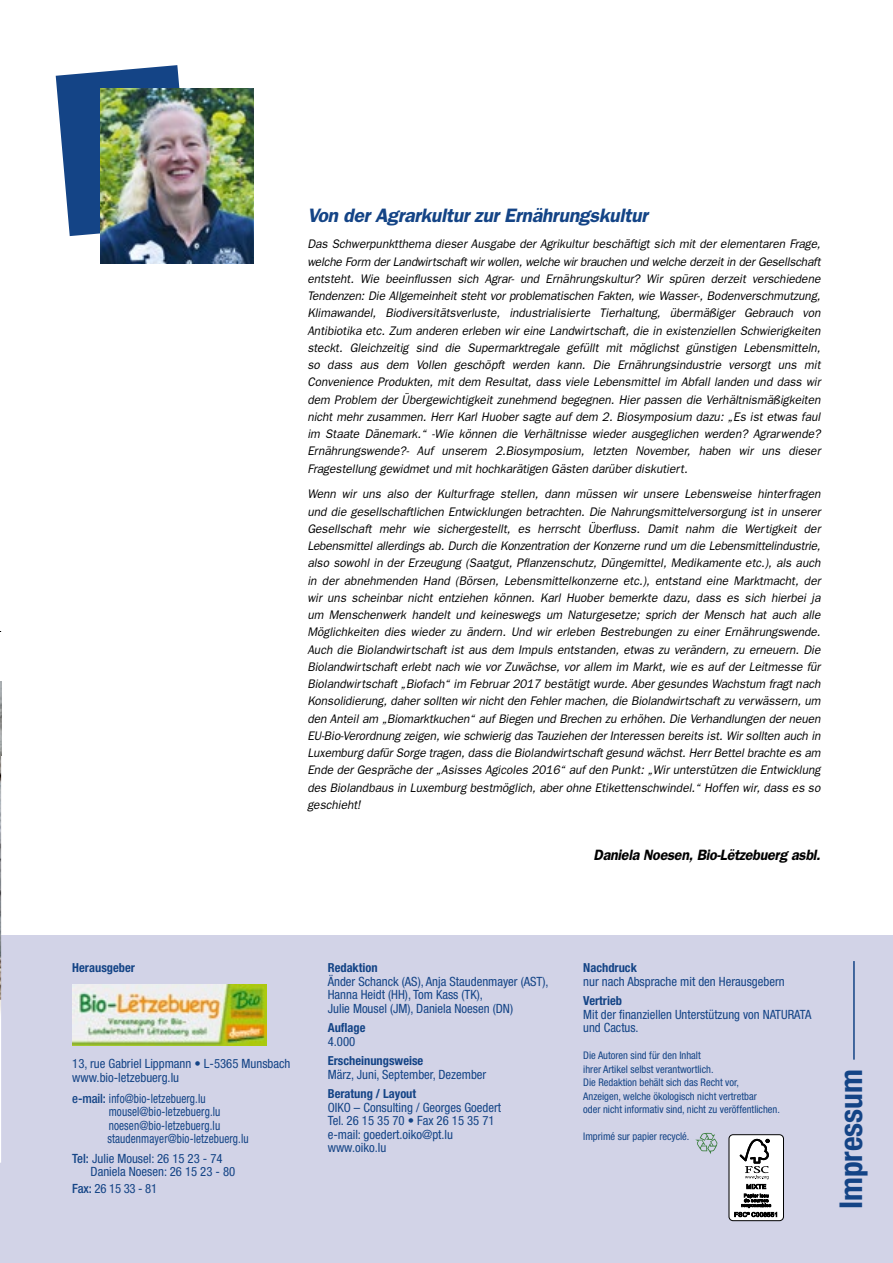
<style>
.page{position:relative;width:893px;height:1263px;background:#fff}
.page>*{position:absolute;margin:0;border:0;box-sizing:border-box;transform-origin:0 0}
.t1{font:700 condensed 31.5px "Helvetica Neue";color:#144486}
.t2{font:italic 600 19.5px "Franklin Gothic";letter-spacing:-.02em;color:#144486}
.t3{font:italic 600 15px "Franklin Gothic";letter-spacing:-.02em;color:#000;scale:.95 1}
.t4{font:condensed 12.75px/13.5px "Helvetica Neue";color:#144486}
.t5{font:condensed 12.75px/13.5px "Helvetica Neue";color:#144486;scale:.88 1}
.t6{font:italic 12.45px/17.2px "Franklin Gothic";color:#000;text-align:justify;scale:.95 1}
.t7{font:700 condensed 12.45px "Helvetica Neue";color:#144486}
.t8{font:condensed 10.5px/13.5px "Helvetica Neue";color:#144486}
.s1{font-weight:500}
</style>
<div class="page">
<svg style="left:56px;top:65px;width:135px;height:171px"></svg>
<div style="left:0;top:935px;width:893px;height:328px;background:#d2d3e7"></div>
<hr style="left:853px;top:961px;width:2px;height:99px;background:#144486">
<div style="left:729px;top:1135px;width:54px;height:86px;background:#fff;border-radius:4px"></div>
<div style="left:729px;top:1134px;width:55px;height:87px;border:1px solid #000;border-radius:4px"></div>
<svg style="left:734px;top:1139px;width:43px;height:78px"></svg>
<svg style="left:695px;top:1133px;width:23px;height:21px"></svg>
<img style="left:73px;top:984px;width:193px;height:61px">
<img style="left:101px;top:89px;width:153px;height:175px">
<img style="left:0;top:682px;width:1px;height:481px">
<h2 class="t2" style="left:307px;top:204px;width:342px">Von der Agrarkultur zur Ernährungskultur</h2>
<p class="t6" style="left:307px;top:235px;width:542px">Das Schwerpunktthema dieser Ausgabe der Agrikultur beschäftigt sich mit der elementaren Frage, welche Form der Landwirtschaft wir wollen, welche wir brauchen und welche derzeit in der Gesellschaft entsteht. Wie beeinflussen sich Agrar- und Ernährungskultur? Wir spüren derzeit verschiedene Tendenzen: Die Allgemeinheit steht vor problematischen Fakten, wie Wasser-, Bodenverschmutzung, Klimawandel, Biodiversitätsverluste, industrialisierte Tierhaltung, übermäßiger Gebrauch von Antibiotika etc. Zum anderen erleben wir eine Landwirtschaft, die in existenziellen Schwierigkeiten steckt. Gleichzeitig sind die Supermarktregale gefüllt mit möglichst günstigen Lebensmitteln, so dass aus dem Vollen geschöpft werden kann. Die Ernährungsindustrie versorgt uns mit Convenience Produkten, mit dem Resultat, dass viele Lebensmittel im Abfall landen und dass wir dem Problem der Übergewichtigkeit zunehmend begegnen. Hier passen die Verhältnismäßigkeiten nicht mehr zusammen. Herr Karl Huober sagte auf dem 2. Biosymposium dazu: „Es ist etwas faul im Staate Dänemark.“ -Wie können die Verhältnisse wieder ausgeglichen werden? Agrarwende?<br>Ernährungswende?- Auf unserem 2.Biosymposium, letzten November, haben wir uns dieser Fragestellung gewidmet und mit hochkarätigen Gästen darüber diskutiert.</p>
<p class="t6" style="left:307px;top:485px;width:542px">Wenn wir uns also der Kulturfrage stellen, dann müssen wir unsere Lebensweise hinterfragen und die gesellschaftlichen Entwicklungen betrachten. Die Nahrungsmittelversorgung ist in unserer Gesellschaft mehr wie sichergestellt, es herrscht Überfluss. Damit nahm die Wertigkeit der Lebensmittel allerdings ab. Durch die Konzentration der Konzerne rund um die Lebensmittelindustrie, also sowohl in der Erzeugung (Saatgut, Pflanzenschutz, Düngemittel, Medikamente etc.), als auch in der abnehmenden Hand (Börsen, Lebensmittelkonzerne etc.), entstand eine Marktmacht, der wir uns scheinbar nicht entziehen können. Karl Huober bemerkte dazu, dass es sich hierbei ja um Menschenwerk handelt und keineswegs um Naturgesetze; sprich der Mensch hat auch alle Möglichkeiten dies wieder zu ändern. Und wir erleben Bestrebungen zu einer Ernährungswende.<br>Auch die Biolandwirtschaft ist aus dem Impuls entstanden, etwas zu verändern, zu erneuern. Die Biolandwirtschaft erlebt nach wie vor Zuwächse, vor allem im Markt, wie es auf der Leitmesse für Biolandwirtschaft „Biofach“ im Februar 2017 bestätigt wurde. Aber gesundes Wachstum fragt nach Konsolidierung, daher sollten wir nicht den Fehler machen, die Biolandwirtschaft zu verwässern, um den Anteil am „Biomarktkuchen“ auf Biegen und Brechen zu erhöhen. Die Verhandlungen der neuen EU-Bio-Verordnung zeigen, wie schwierig das Tauziehen der Interessen bereits ist. Wir sollten auch in Luxemburg dafür Sorge tragen, dass die Biolandwirtschaft gesund wächst. Herr Bettel brachte es am Ende der Gespräche der „Asisses Agicoles 2016“ auf den Punkt: „Wir unterstützen die Entwicklung des Biolandbaus in Luxemburg bestmöglich, aber ohne Etikettenschwindel.“ Hoffen wir, dass es so geschieht!</p>
<p class="t3" style="left:594px;top:846px;width:240px">Daniela Noesen, Bio-Lëtzebuerg asbl.</p>
<p class="t7" style="left:72px;top:960px;width:64px">Herausgeber</p>
<p class="t4" style="left:72px;top:1057px;width:220px">13, rue Gabriel Lippmann • L-5365 Munsbach www.bio-letzebuerg.lu</p>
<p class="t5" style="left:107px;top:1091px;width:162px;text-indent:-35px"><span class="s1">e-mail:</span> info@bio-letzebuerg.lu mousel@bio-letzebuerg.lu noesen@bio-letzebuerg.lu staudenmayer@bio-letzebuerg.lu</p>
<p class="t4" style="left:91px;top:1151px;width:146px;text-indent:-18px"><span class="s1">Tel:</span> Julie Mousel: 26 15 23 - 74<br>Daniela Noesen: 26 15 23 - 80</p>
<p class="t4" style="left:72px;top:1181px;width:86px"><span class="s1">Fax:</span> 26 15 33 - 81</p>
<p class="t7" style="left:328px;top:960px;width:51px">Redaktion</p>
<p class="t4" style="left:328px;top:974px;width:222px">Änder Schanck (AS), Anja Staudenmayer (AST),<br>Hanna Heidt (HH), Tom Kass (TK),<br>Julie Mousel (JM), Daniela Noesen (DN)</p>
<p class="t7" style="left:328px;top:1020px;width:39px">Auflage</p>
<p class="t4" style="left:328px;top:1034px;width:29px">4.000</p>
<p class="t7" style="left:328px;top:1053px;width:97px">Erscheinungsweise</p>
<p class="t4" style="left:328px;top:1067px;width:160px">März, Juni, September, Dezember</p>
<p class="t7" style="left:328px;top:1086px;width:90px">Beratung / Layout</p>
<p class="t4" style="left:328px;top:1100px;width:175px">OIKO – Consulting / Georges Goedert<br>Tel. 26 15 35 70 • Fax 26 15 35 71 e-mail: goedert.oiko@pt.lu www.oiko.lu</p>
<p class="t7" style="left:583px;top:960px;width:55px">Nachdruck</p>
<p class="t4" style="left:583px;top:974px;width:203px">nur nach Absprache mit den Herausgebern</p>
<p class="t7" style="left:583px;top:993px;width:40px">Vertrieb</p>
<p class="t4" style="left:583px;top:1007px;width:230px">Mit der finanziellen Unterstützung von NATURATA und Cactus.</p>
<p class="t8" style="left:583px;top:1049px;width:198px">Die Autoren sind für den Inhalt<br>ihrer Artikel selbst verantwortlich.<br>Die Redaktion behält sich das Recht vor,<br>Anzeigen, welche ökologisch nicht vertretbar<br>oder nicht informativ sind, nicht zu veröffentlichen.</p>
<p class="t8" style="left:583px;top:1130px;width:108px">Imprimé sur papier recyclé.</p>
<h1 class="t1" style="left:832px;top:1209px;width:142px;rotate:-90deg">Impressum</h1>
</div>
